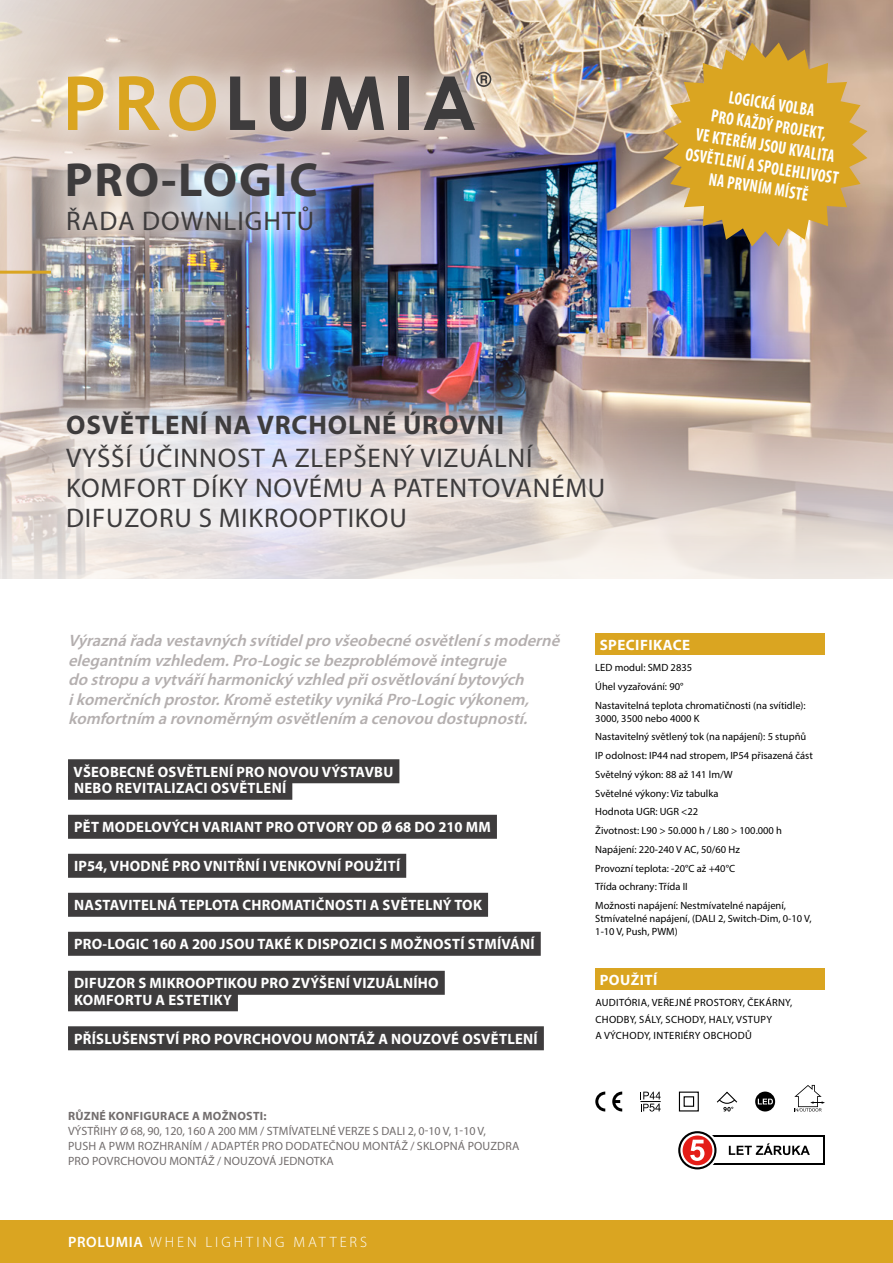
<style>
.page{position:relative;width:893px;height:1263px;background:#fff}
.page>*{position:absolute;margin:0;border:0;box-sizing:border-box;transform-origin:0 0}
.t1{font:700 48px "Myriad Pro";letter-spacing:.04em;color:#3e3c3d}
.t2{font:27px/30px "Myriad Pro";letter-spacing:.03em;color:#3e3c3d}
.t3{font:700 27px "Myriad Pro";letter-spacing:.03em;color:#3e3c3d}
.t4{font:700 condensed 18px/21px "Myriad Pro";color:#fff;text-align:center;scale:.87 1}
.t5{font:italic 600 16.5px/19.5px "Myriad Pro";color:#b4afaf}
.t6{font:700 15px/16.5px "Myriad Pro";letter-spacing:.02em;color:#fff}
.t7{font:300 15px "Myriad Pro";letter-spacing:.2em;color:#fff}
.t8{font:12px/15px "Myriad Pro";letter-spacing:.01em;color:#726d6d}
.t9{font:700 12px "Myriad Pro";letter-spacing:.02em;color:#726d6d}
.t10{font:10.5px/18.8px "Myriad Pro";color:#000}
.t11{font:10.5px/16.5px "Myriad Pro";letter-spacing:.03em;color:#000}
.s1{font-weight:600}
</style>
<div class="page">
<div style="left:0;top:1220px;width:893px;height:43px;background:#daa521"></div>
<img style="left:0;top:0;width:893px;height:323px">
<svg style="left:0;top:323px;width:893px;height:255px;background:#cec2bd"></svg>
<hr style="left:0;top:271px;width:51px;height:3px;background:#daa521">
<img style="left:850px;top:0;width:43px;height:312px">
<div style="left:595px;top:634px;width:230px;height:21px;background:#daa521"></div>
<div style="left:68px;top:759px;width:331px;height:24px;background:#3e3c3d"></div>
<div style="left:68px;top:776px;width:224px;height:24px;background:#3e3c3d"></div>
<div style="left:68px;top:815px;width:429px;height:24px;background:#3e3c3d"></div>
<div style="left:68px;top:854px;width:338px;height:24px;background:#3e3c3d"></div>
<div style="left:68px;top:893px;width:420px;height:24px;background:#3e3c3d"></div>
<div style="left:68px;top:932px;width:473px;height:24px;background:#3e3c3d"></div>
<div style="left:68px;top:971px;width:377px;height:24px;background:#3e3c3d"></div>
<div style="left:68px;top:987px;width:170px;height:24px;background:#3e3c3d"></div>
<div style="left:68px;top:1026px;width:476px;height:24px;background:#3e3c3d"></div>
<div style="left:595px;top:968px;width:230px;height:22px;background:#daa521"></div>
<svg style="left:794px;top:1085px;width:31px;height:26px"></svg>
<svg style="left:755px;top:1091px;width:20px;height:20px"></svg>
<svg style="left:758px;top:1099px;width:15px;height:5px"></svg>
<svg style="left:595px;top:1091px;width:10px;height:20px"></svg>
<svg style="left:612px;top:1091px;width:10px;height:20px"></svg>
<div style="left:679px;top:1091px;width:20px;height:20px;border:1px solid #000"></div>
<div style="left:684px;top:1096px;width:10px;height:11px;border:1px solid #000"></div>
<svg style="left:640px;top:1092px;width:21px;height:19px"></svg>
<svg style="left:717px;top:1091px;width:20px;height:20px"></svg>
<svg style="left:663px;top:43px;width:204px;height:204px;background:#caa146"></svg>
<div style="left:697px;top:1135px;width:128px;height:30px;background:#000"></div>
<div style="left:699px;top:1137px;width:124px;height:26px;background:#fff"></div>
<svg style="left:676px;top:1129px;width:43px;height:42px"></svg>
<svg style="left:678px;top:1131px;width:38px;height:38px"></svg>
<svg style="left:680px;top:1133px;width:34px;height:34px"></svg>
<div style="left:683px;top:1135px;width:29px;height:30px;background:#e41d18;border-radius:50%"></div>
<svg style="left:690px;top:1140px;width:14px;height:21px"></svg>
<svg style="left:729px;top:1143px;width:81px;height:12px"></svg>
<div style="left:38px;top:43px;width:595px;height:514px;background:#fff;opacity:.67"></div>
<svg style="left:230px;top:77px;width:25px;height:53px"></svg>
<svg style="left:270px;top:77px;width:36px;height:54px;background:#7e7775"></svg>
<svg style="left:321px;top:77px;width:63px;height:53px;background:#857d7a"></svg>
<div style="left:399px;top:77px;width:10px;height:53px;background:#3e3c3d"></div>
<svg style="left:424px;top:72px;width:67px;height:58px;background:#958a84"></svg>
<svg style="left:68px;top:76px;width:35px;height:54px;background:#e1bf72"></svg>
<svg style="left:119px;top:76px;width:41px;height:54px;background:#debb6d"></svg>
<svg style="left:169px;top:76px;width:47px;height:55px;background:#dbbb77"></svg>
<h1 class="t1" style="left:65px;top:148px;width:255px">PRO-LOGIC</h1>
<h2 class="t2" style="left:66px;top:205px;width:249px">ŘADA DOWNLIGHTŮ</h2>
<h2 class="t3" style="left:66px;top:408px;width:439px">OSVĚTLENÍ NA VRCHOLNÉ ÚROVNI</h2>
<h2 class="t2" style="left:66px;top:443px;width:541px">VYŠŠÍ ÚČINNOST A ZLEPŠENÝ VIZUÁLNÍ<br>KOMFORT DÍKY NOVÉMU A PATENTOVANÉMU<br>DIFUZORU S MIKROOPTIKOU</h2>
<h3 class="t4" style="left:697px;top:81px;width:179px;rotate:9deg">LOGICKÁ VOLBA<br>PRO KAŽDÝ PROJEKT,<br>VE KTERÉM JSOU KVALITA<br>OSVĚTLENÍ A SPOLEHLIVOST<br>NA PRVNÍM MÍSTĚ</h3>
<p class="t5" style="left:68px;top:630px;width:498px">Výraznářadavestavných svítidelpro všeobecnéosvětlenísmoderně elegantním vzhledem.Pro-Logicsebezproblémověintegruje<br>do stropu avytváříharmonickývzhled přiosvětlováníbytových ikomerčních prostor.KroměestetikyvynikáPro-Logicvýkonem, komfortním arovnoměrným osvětlením acenovou dostupností.</p>
<h3 class="t6" style="left:74px;top:763px;width:321px">VŠEOBECNÉ OSVĚTLENÍ PRO NOVOU VÝSTAVBU<br>NEBO REVITALIZACI OSVĚTLENÍ</h3>
<h3 class="t6" style="left:74px;top:818px;width:418px">PĚT MODELOVÝCH VARIANT PRO OTVORY OD Ø 68 DO 210 MM</h3>
<h3 class="t6" style="left:74px;top:857px;width:328px">IP54, VHODNÉ PRO VNITŘNÍ I VENKOVNÍ POUŽITÍ</h3>
<h3 class="t6" style="left:74px;top:896px;width:409px">NASTAVITELNÁ TEPLOTA CHROMATIČNOSTI A SVĚTELNÝ TOK</h3>
<h3 class="t6" style="left:74px;top:935px;width:462px">PRO-LOGIC 160 A 200 JSOU TAKÉ K DISPOZICI S MOŽNOSTÍ STMÍVÁNÍ</h3>
<h3 class="t6" style="left:74px;top:974px;width:366px">DIFUZOR S MIKROOPTIKOU PRO ZVÝŠENÍ VIZUÁLNÍHO<br>KOMFORTU A ESTETIKY</h3>
<h3 class="t6" style="left:74px;top:1030px;width:465px">PŘÍSLUŠENSTVÍ PRO POVRCHOVOU MONTÁŽ A NOUZOVÉ OSVĚTLENÍ</h3>
<p class="t9" style="left:68px;top:1108px;width:200px">RŮZNÉ KONFIGURACE A MOŽNOSTI:</p>
<p class="t8" style="left:68px;top:1123px;width:453px">VÝSTŘIHY Ø 68, 90, 120, 160 A 200 MM / STMÍVATELNÉ VERZE S DALI 2, 0-10 V, 1-10 V,<br>PUSH A PWM ROZHRANÍM / ADAPTÉR PRO DODATEČNOU MONTÁŽ / SKLOPNÁ POUZDRA<br>PRO POVRCHOVOU MONTÁŽ / NOUZOVÁ JEDNOTKA</p>
<h3 class="t7" style="left:68px;top:1233px;width:301px"><span class="s1">PROLUMIA</span> WHEN LIGHTING MATTERS</h3>
<h3 class="t6" style="left:600px;top:636px;width:92px">SPECIFIKACE</h3>
<p class="t10" style="left:595px;top:658px;width:212px">LED modul: SMD 2835<br>Úhel vyzařování: 90°<br>Nastavitelná teplota chromatičnosti (na svítidle):</p>
<p class="t10" style="left:595px;top:708px;width:219px">3000, 3500 nebo 4000 K<br>Nastavitelný světlený tok (na napájení): 5 stupňů IP odolnost: IP44 nad stropem, IP54 přisazená část Světelný výkon: 88 až 141 lm/W<br>Světelné výkony: Viz tabulka<br>Hodnota UGR: UGR &lt;22<br>Životnost: L90 &gt; 50.000 h / L80 &gt; 100.000 h Napájení: 220-240 V AC, 50/60 Hz<br>Provozní teplota: -20°C až +40°C<br>Třída ochrany: Třída II<br>Možnosti napájení: Nestmívatelné napájení,</p>
<p class="t10" style="left:595px;top:912px;width:218px;line-height:12.8px">Stmívatelné napájení, (DALI 2, Switch-Dim, 0-10 V,<br>1-10 V, Push, PWM)</p>
<h3 class="t6" style="left:600px;top:971px;width:59px">POUŽITÍ</h3>
<p class="t11" style="left:595px;top:994px;width:198px">AUDITÓRIA, VEŘEJNÉ PROSTORY, ČEKÁRNY,<br>CHODBY, SÁLY, SCHODY, HALY, VSTUPY<br>A VÝCHODY, INTERIÉRY OBCHODŮ</p>
</div>
